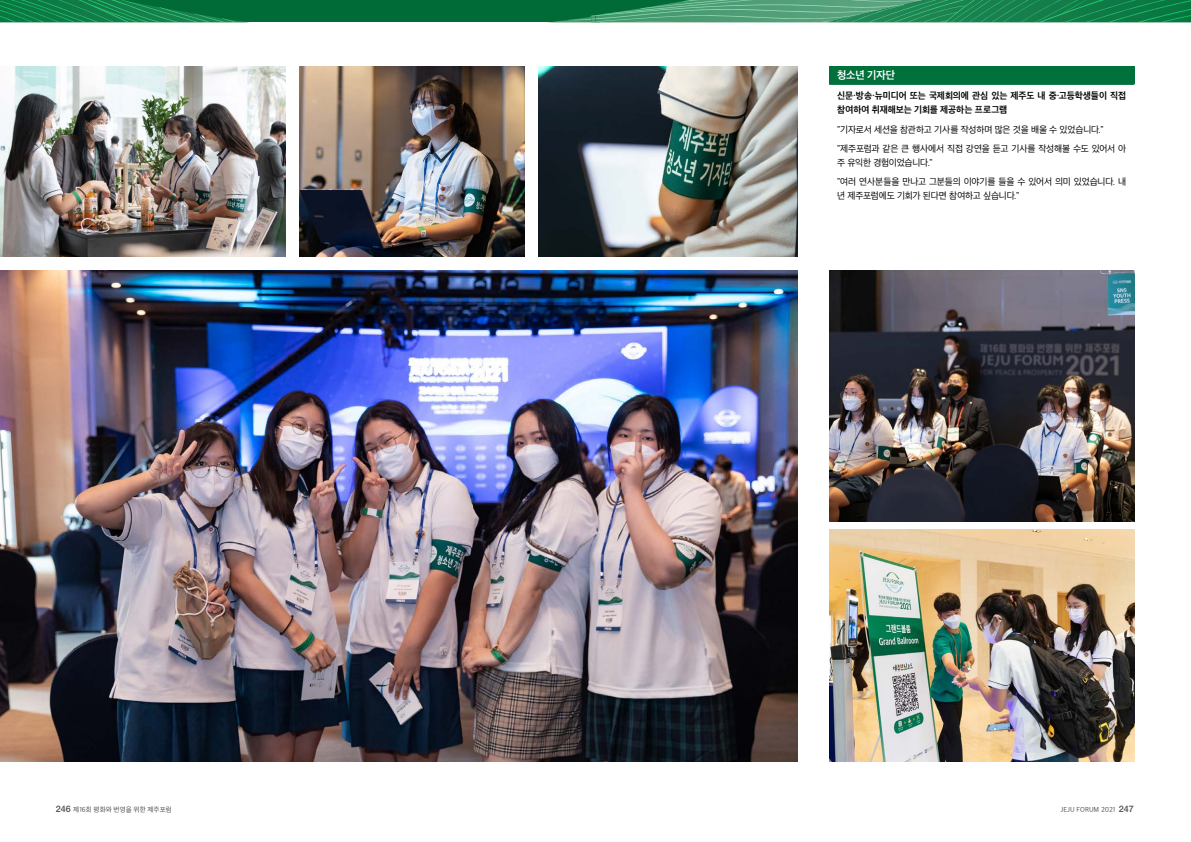
<style>
.page{position:relative;width:1191px;height:842px;background:#fff}
.page>*{position:absolute;margin:0;border:0;box-sizing:border-box;transform-origin:0 0}
.t1{font:700 11px "Apple SD Gothic Neo";letter-spacing:-.015em;color:#fff}
.t2{font:9.5px/14px "Apple SD Gothic Neo";letter-spacing:-.02em;color:#000}
.t3{font:700 9.5px/14px "Apple SD Gothic Neo";letter-spacing:-.005em;color:#000}
.t4{font:7px "Apple SD Gothic Neo";color:#4d4d4d}
.s1{font-family:"Helvetica Neue LT Pro";font-weight:500;font-size:9px}
</style>
<div class="page">
<svg style="left:0;top:0;width:1191px;height:23px;background:#238655"></svg>
<img style="left:0;top:66px;width:285px;height:191px">
<img style="left:299px;top:66px;width:225px;height:191px">
<img style="left:0;top:271px;width:797px;height:490px">
<img style="left:539px;top:66px;width:258px;height:191px">
<img style="left:829px;top:529px;width:305px;height:232px">
<img style="left:829px;top:271px;width:305px;height:251px">
<div style="left:829px;top:66px;width:305px;height:18px;background:#00713b"></div>
<hr style="left:829px;top:84px;width:305px;height:1px;background:#00713b">
<p class="t1" style="left:837px;top:69px;width:60px">청소년 기자단</p>
<p class="t3" style="left:837px;top:89px;width:291px">신문·방송·뉴미디어 또는 국제회의에 관심 있는 제주도 내 중·고등학생들이 직접 참여하여 취재해보는 기회를 제공하는 프로그램</p>
<p class="t2" style="left:837px;top:123px;width:268px">"기자로서 세션을 참관하고 기사를 작성하며 많은 것을 배울 수 있었습니다."</p>
<p class="t2" style="left:837px;top:142px;width:290px">"제주포럼과 같은 큰 행사에서 직접 강연을 듣고 기사를 작성해볼 수도 있어서 아 주 유익한 경험이었습니다."</p>
<p class="t2" style="left:837px;top:175px;width:290px">"여러 연사분들을 만나고 그분들의 이야기를 들을 수 있어서 의미 있었습니다. 내 년 제주포럼에도 기회가 된다면 참여하고 싶습니다."</p>
<p class="t4" style="left:56px;top:805px;width:118px"><span class="s1">246</span> 제16회 평화와 번영을 위한 제주포럼</p>
<p class="t4" style="left:1060px;top:805px;width:75px">JEJU FORUM 2021 <span class="s1">247</span></p>
</div>
